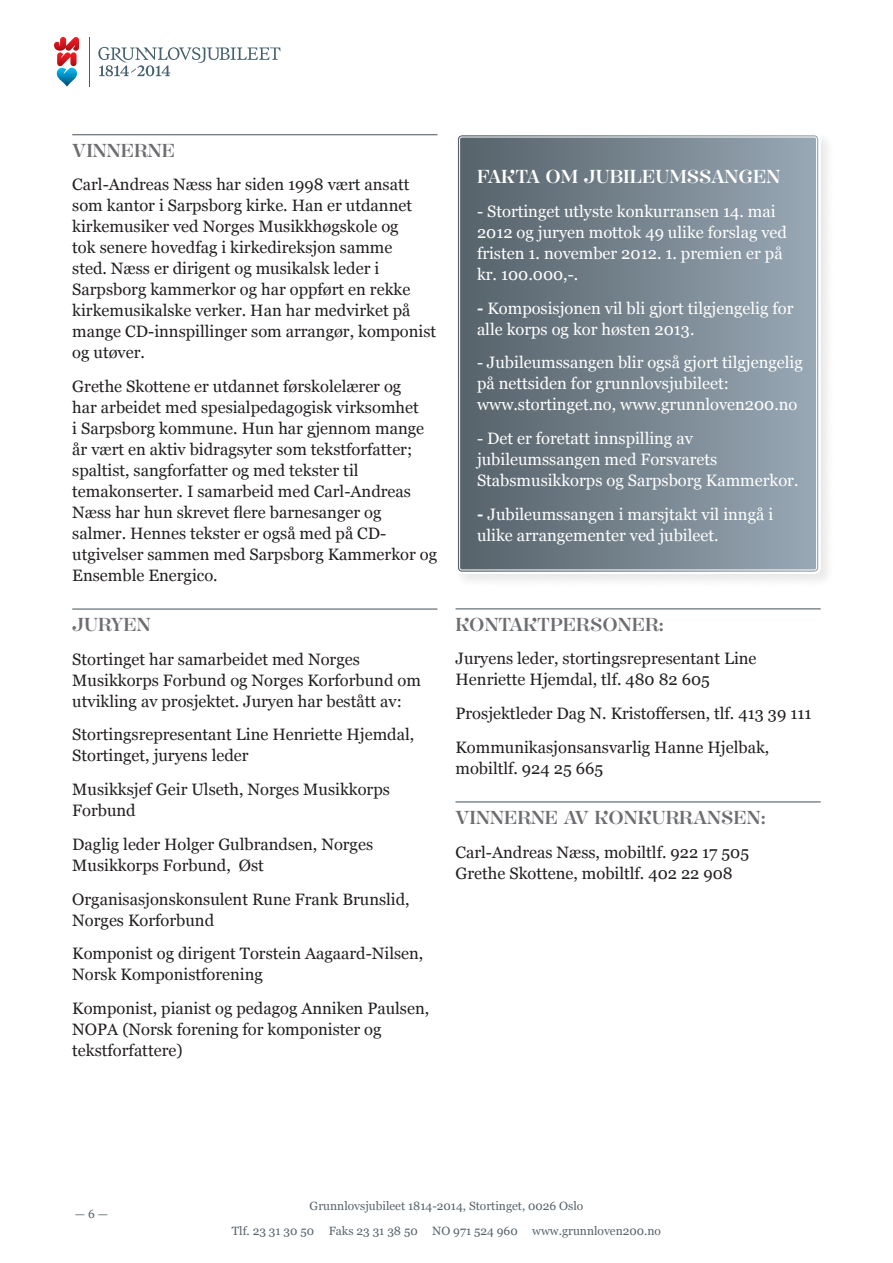
<style>
.page{position:relative;width:893px;height:1263px;background:#fff}
.page>*{position:absolute;margin:0;border:0;box-sizing:border-box;transform-origin:0 0}
.Brødtekst{font:16.5px/21px "Georgia";color:#231f20}
.Brødtekst-2{font:16.5px/21px "Georgia";color:#fff}
.overskrift{font:16.5px "Hera Display Stortinget";color:#6c6d70}
.overskrift-2{font:16.5px "Hera Display Stortinget";color:#fff}
.Brødtekst-3{font:12px "Georgia";color:#57636b}
.s1{font-weight:700}
</style>
<div class="page">
<hr style="left:89px;top:37px;width:1px;height:49px;background:#46616e">
<svg style="left:98px;top:47px;width:182px;height:29px"></svg>
<svg style="left:54px;top:37px;width:25px;height:49px"></svg>
<hr style="left:72px;top:134px;width:365px;height:1px;background:#57636b">
<hr style="left:72px;top:608px;width:365px;height:2px;background:#57636b">
<hr style="left:455px;top:608px;width:366px;height:1px;background:#57636b">
<hr style="left:455px;top:801px;width:366px;height:1px;background:#57636b">
<div style="left:453px;top:130px;width:382px;height:458px;background:#f7f7f7"></div>
<svg style="left:458px;top:136px;width:360px;height:435px;background:#76848f"></svg>
<div style="left:455px;top:133px;width:366px;height:441px;border:2px solid #fff;border-radius:5px"></div>
<div style="left:459px;top:137px;width:358px;height:433px;border:1px solid #fff;border-radius:2px"></div>
<p class="overskrift" style="left:72px;top:139px;width:104px">VINNERNE</p>
<p class="Brødtekst" style="left:72px;top:174px;width:365px">Carl-Andreas Næss har siden 1998 vært ansatt som kantor i Sarpsborg kirke. Han er utdannet kirkemusiker ved Norges Musikkhøgskole og<br>tok senere hovedfag i kirkedireksjon samme<br>sted. Næss er dirigent og musikalsk leder i Sarpsborg kammerkor og har oppført en rekke kirkemusikalske verker. Han har medvirket på mange CD-innspillinger som arrangør, komponist og utøver.</p>
<p class="Brødtekst" style="left:72px;top:376px;width:366px">Grethe Skottene er utdannet førskolelærer og<br>har arbeidet med spesialpedagogisk virksomhet<br>i Sarpsborg kommune. Hun har gjennom mange år vært en aktiv bidragsyter som tekstforfatter; spaltist, sangforfatter og med tekster til temakonserter. I samarbeid med Carl-Andreas Næss har hun skrevet flere barnesanger og salmer. Hennes tekster er også med på CD&shy;utgivelser sammen med Sarpsborg Kammerkor og Ensemble Energico.</p>
<p class="overskrift" style="left:72px;top:613px;width:80px">JURYEN</p>
<p class="Brødtekst" style="left:72px;top:649px;width:350px">Stortinget har samarbeidet med Norges<br>Musikkorps Forbund og Norges Korforbund om utvikling av prosjektet. Juryen har bestått av:</p>
<p class="Brødtekst" style="left:72px;top:724px;width:343px">Stortingsrepresentant Line Henriette Hjemdal,<br>Stortinget, juryens leder</p>
<p class="Brødtekst" style="left:72px;top:779px;width:319px">Musikksjef Geir Ulseth, Norges Musikkorps<br>Forbund</p>
<p class="Brødtekst" style="left:72px;top:834px;width:302px">Daglig leder Holger Gulbrandsen, Norges<br>Musikkorps Forbund, Øst</p>
<p class="Brødtekst" style="left:72px;top:889px;width:339px">Organisasjonskonsulent Rune Frank Brunslid,<br>Norges Korforbund</p>
<p class="Brødtekst" style="left:72px;top:944px;width:353px">Komponist og dirigent Torstein Aagaard-Nilsen,<br>Norsk Komponistforening</p>
<p class="Brødtekst" style="left:72px;top:998px;width:358px">Komponist, pianist og pedagog Anniken Paulsen,<br>NOPA (Norsk forening for komponister og tekstforfattere)</p>
<p class="overskrift-2" style="left:477px;top:166px;width:305px">FAKTA OM JUBILEUMSSANGEN</p>
<p class="Brødtekst-2" style="left:477px;top:201px;width:312px">- Stortinget utlyste konkurransen 14. mai 2012 og juryen mottok 49 ulike forslag ved fristen 1. november 2012. 1. premien er på kr. 100.000,-.</p>
<p class="Brødtekst-2" style="left:477px;top:298px;width:318px"><span class="s1">-</span> Komposisjonen vil bli gjort tilgjengelig for alle korps og kor høsten 2013.</p>
<p class="Brødtekst-2" style="left:477px;top:353px;width:327px">- Jubileumssangen blir også gjort tilgjengelig på nettsiden for grunnlovsjubileet: www.stortinget.no, www.grunnloven200.no</p>
<p class="Brødtekst-2" style="left:477px;top:428px;width:323px">- Det er foretatt innspilling av jubileumssangen med Forsvarets<br>Stabsmusikkorps og Sarpsborg Kammerkor.</p>
<p class="Brødtekst-2" style="left:477px;top:504px;width:298px"><span class="s1">-</span> Jubileumssangen i marsjtakt vil inngå i ulike arrangementer ved jubileet.</p>
<p class="overskrift" style="left:455px;top:613px;width:210px">KONTAKTPERSONER:</p>
<p class="Brødtekst" style="left:455px;top:649px;width:303px">Juryens leder, stortingsrepresentant Line<br>Henriette Hjemdal, tlf. 480 82 605</p>
<p class="Brødtekst" style="left:455px;top:703px;width:358px">Prosjektleder Dag N. Kristoffersen, tlf. 413 39 111</p>
<p class="Brødtekst" style="left:455px;top:737px;width:315px">Kommunikasjonsansvarlig Hanne Hjelbak, mobiltlf. 924 25 665</p>
<p class="overskrift" style="left:455px;top:806px;width:312px">VINNERNE AV KONKURRANSEN:</p>
<p class="Brødtekst" style="left:455px;top:842px;width:295px">Carl-Andreas Næss, mobiltlf. 922 17 505<br>Grethe Skottene, mobiltlf. 402 22 908</p>
<p class="Brødtekst-3" style="left:75px;top:1207px;width:35px">— 6 —</p>
<p class="Brødtekst-3" style="left:310px;top:1199px;width:275px">Grunnlovsjubileet 1814-2014, Stortinget, 0026 Oslo</p>
<p class="Brødtekst-3" style="left:232px;top:1224px;width:431px">Tlf. 23 31 30 50 Faks 23 31 38 50 NO 971 524 960 www.grunnloven200.no</p>
</div>
